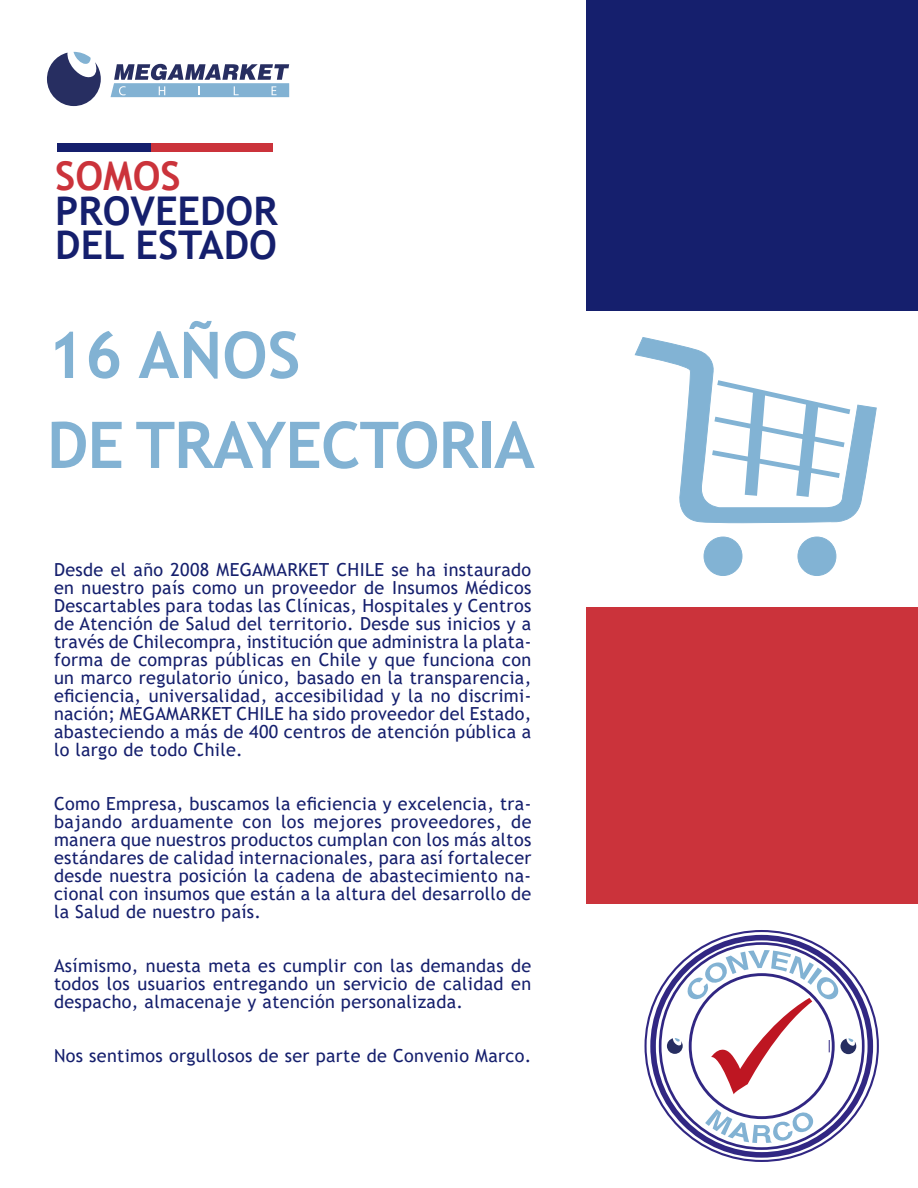
<style>
.page{position:relative;width:918px;height:1188px;background:#fff}
.page>*{position:absolute;margin:0;border:0;box-sizing:border-box;transform-origin:0 0}
.t1{font:700 64.5px/90px "Trebuchet MS";letter-spacing:-.015em;color:#82b2d3}
.t2{font:700 39.6px/34px "Trebuchet MS";color:#151f6d}
.t3{font:700 39.6px "Trebuchet MS";color:#cb333b}
.t4{font:18px/18px "Trebuchet MS";letter-spacing:.02em;color:#151f6d;text-align:justify}
</style>
<div class="page">
<svg style="left:47px;top:52px;width:54px;height:54px"></svg>
<svg style="left:111px;top:64px;width:178px;height:33px"></svg>
<div style="left:587px;top:0;width:331px;height:310px;background:#151f6d"></div>
<div style="left:587px;top:608px;width:331px;height:296px;background:#cb333b"></div>
<div style="left:58px;top:143px;width:93px;height:8px;background:#151f6d"></div>
<div style="left:151px;top:143px;width:122px;height:8px;background:#cb333b"></div>
<svg style="left:645px;top:930px;width:234px;height:232px"></svg>
<svg style="left:650px;top:935px;width:223px;height:223px"></svg>
<svg style="left:659px;top:942px;width:206px;height:208px"></svg>
<svg style="left:635px;top:337px;width:242px;height:187px"></svg>
<svg style="left:712px;top:380px;width:138px;height:117px"></svg>
<svg style="left:704px;top:537px;width:38px;height:39px"></svg>
<svg style="left:797px;top:537px;width:39px;height:39px"></svg>
<h2 class="t3" style="left:55px;top:152px;width:127px">SOMOS</h2>
<h2 class="t2" style="left:55px;top:193px;width:224px">PROVEEDOR<br>DEL ESTADO</h2>
<h1 class="t1" style="left:47px;top:310px;width:489px">16 AÑOS<br>DE TRAYECTORIA</h1>
<p class="t4" style="left:54px;top:560px;width:479px">Desde el año 2008 MEGAMARKET CHILE se ha instaurado en nuestro país como un proveedor de Insumos Médicos Descartables para todas las Clínicas, Hospitales y Centros de Atención de Salud del territorio. Desde sus inicios y a través de Chilecompra, institución que administra la plata&shy;forma de compras públicas en Chile y que funciona con un marco regulatorio único, basado en la transparencia, eficiencia, universalidad, accesibilidad y la no discrimi&shy;nación; MEGAMARKET CHILE ha sido proveedor del Estado, abasteciendo a más de 400 centros de atención pública a lo largo de todo Chile.</p>
<p class="t4" style="left:54px;top:794px;width:479px">Como Empresa, buscamos la eficiencia y excelencia, tra&shy;bajando arduamente con los mejores proveedores, de manera que nuestros productos cumplan con los más altos estándares de calidad internacionales, para así fortalecer desde nuestra posición la cadena de abastecimiento na&shy;cional con insumos que están a la altura del desarrollo de la Salud de nuestro país.</p>
<p class="t4" style="left:54px;top:956px;width:479px">Asímismo, nuesta meta es cumplir con las demandas de todos los usuarios entregando un servicio de calidad en despacho, almacenaje y atención personalizada.</p>
<p class="t4" style="left:54px;top:1046px;width:479px">Nos sentimos orgullosos de ser parte de Convenio Marco.</p>
</div>
